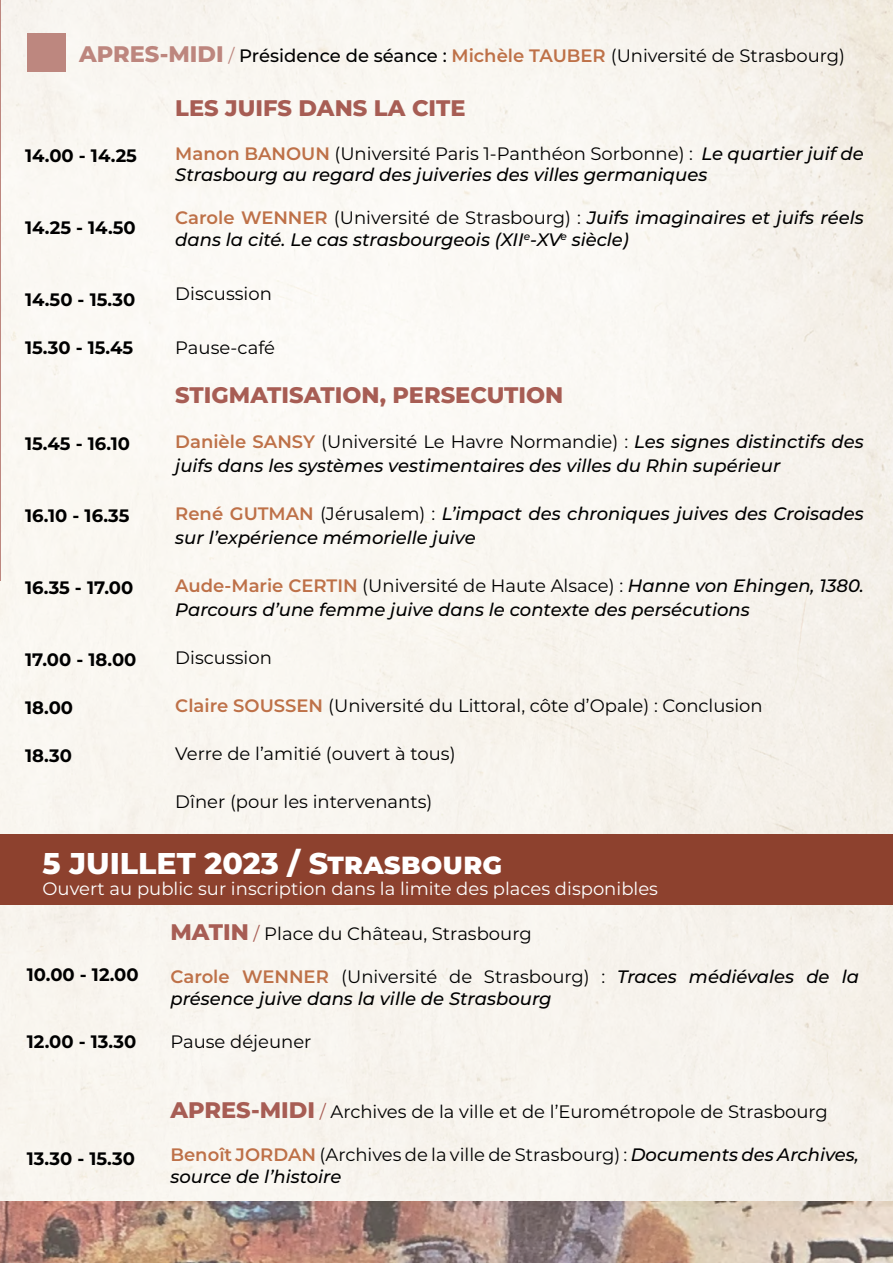
<style>
.page{position:relative;width:893px;height:1263px;background:#fff}
.page>*{position:absolute;margin:0;border:0;box-sizing:border-box;transform-origin:0 0}
.t1{font:800 30px "Montserrat";color:#fff}
.t2{font:800 22.5px "Montserrat";color:#a75d54}
.t3{font:italic 500 18px/21.6px "Montserrat";color:#000}
.t4{font:18px "Montserrat";color:#000}
.t5{font:700 18px "Montserrat";color:#000}
.t6{font:18px "Montserrat";color:#fff}
.s1{font-weight:800;font-size:22.5px;color:#bd867e}
.s2{color:#bd867e}
.s3{font-weight:500}
.s4{font-weight:600;color:#be7148}
.s5{font-weight:600;font-style:normal;color:#be7148}
.s6{font-weight:400;font-style:normal}
.s7{font-weight:800;font-size:22.5px;color:#a75d54}
.s8{color:#a85e55}
.s9{font-weight:400;font-style:normal;color:#000101}
</style>
<div class="page">
<div style="left:0;top:0;width:893px;height:1202px;background:#f9f6f0"></div>
<hr style="left:0;top:0;width:1px;height:580px;background:#bd877f">
<div style="left:0;top:834px;width:893px;height:71px;background:#8d412e"></div>
<img style="left:0;top:1202px;width:893px;height:61px">
<div style="left:27px;top:34px;width:39px;height:38px;background:#bd877f"></div>
<p class="t4" style="left:79px;top:44px;width:768px"><span class="s1">APRES-MIDI</span> <span class="s2">/</span> <span class="s3">Présidence de séance :</span> <span class="s4">Michèle TAUBER</span> (Université de Strasbourg)</p>
<p class="t5" style="left:25px;top:143px;width:113px">14.00 - 14.25</p>
<p class="t5" style="left:25px;top:215px;width:112px">14.25 - 14.50</p>
<p class="t5" style="left:25px;top:287px;width:112px">14.50 - 15.30</p>
<p class="t5" style="left:25px;top:335px;width:110px">15.30 - 15.45</p>
<p class="t5" style="left:25px;top:431px;width:107px">15.45 - 16.10</p>
<p class="t5" style="left:25px;top:503px;width:106px">16.10 - 16.35</p>
<p class="t5" style="left:25px;top:575px;width:110px">16.35 - 17.00</p>
<p class="t5" style="left:25px;top:647px;width:113px">17.00 - 18.00</p>
<p class="t5" style="left:25px;top:695px;width:50px">18.00</p>
<p class="t5" style="left:25px;top:743px;width:48px">18.30</p>
<p class="t2" style="left:175px;top:92px;width:292px">LES JUIFS DANS LA CITE</p>
<p class="t3" style="left:175px;top:142px;width:690px"><span class="s5">Manon BANOUN</span> <span class="s6">(Université Paris 1-Panthéon Sorbonne) :</span> Le quartier juif de<br>Strasbourg au regard des juiveries des villes germaniques</p>
<p class="t3" style="left:175px;top:206px;width:690px"><span class="s5">Carole WENNER</span> <span class="s6">(Université de Strasbourg) :</span> Juifs imaginaires et juifs réels dans la cité. Le cas strasbourgeois (XII<sup>e</sup>-XV<sup>e</sup> siècle)</p>
<p class="t4" style="left:175px;top:281px;width:98px">Discussion</p>
<p class="t4" style="left:175px;top:335px;width:101px">Pause-café</p>
<p class="t2" style="left:175px;top:378px;width:390px">STIGMATISATION, PERSECUTION</p>
<p class="t3" style="left:175px;top:429px;width:690px;line-height:24px"><span class="s5">Danièle SANSY</span> <span class="s6">(Université Le Havre Normandie) :</span> Les signes distinctifs des juifs dans les systèmes vestimentaires des villes du Rhin supérieur</p>
<p class="t3" style="left:175px;top:501px;width:690px;line-height:24px"><span class="s5">René GUTMAN</span> <span class="s6">(Jérusalem) :</span> L’impact des chroniques juives des Croisades sur l’expérience mémorielle juive</p>
<p class="t3" style="left:175px;top:573px;width:690px;line-height:24px"><span class="s5">Aude-Marie CERTIN</span> <span class="s6">(Université de Haute Alsace) :</span> Hanne von Ehingen, 1380.<br>Parcours d’une femme juive dans le contexte des persécutions</p>
<p class="t4" style="left:175px;top:645px;width:98px">Discussion</p>
<p class="t4" style="left:175px;top:693px;width:589px"><span class="s4">Claire SOUSSEN</span> (Université du Littoral, côte d’Opale) : Conclusion</p>
<p class="t4" style="left:175px;top:741px;width:282px">Verre de l’amitié (ouvert à tous)</p>
<p class="t4" style="left:175px;top:789px;width:259px">Dîner (pour les intervenants)</p>
<h1 class="t1" style="left:43px;top:841px;width:461px">5 JUILLET 2023 / Strasbourg</h1>
<p class="t6" style="left:43px;top:876px;width:617px">Ouvert au public sur inscription dans la limite des places disponibles</p>
<p class="t4" style="left:170px;top:921px;width:363px"><span class="s7">MATIN</span> <span class="s8">/</span> Place du Château, Strasbourg</p>
<p class="t3" style="left:170px;top:965px;width:690px"><span class="s5">Carole WENNER</span> <span class="s9">(Université de Strasbourg)</span> <span class="s6">:</span> Traces médiévales de la présence juive dans la ville de Strasbourg</p>
<p class="t4" style="left:170px;top:1029px;width:143px">Pause déjeuner</p>
<p class="t5" style="left:27px;top:961px;width:113px">10.00 - 12.00</p>
<p class="t5" style="left:27px;top:1029px;width:111px">12.00 - 13.30</p>
<p class="t5" style="left:27px;top:1146px;width:110px">13.30 - 15.30</p>
<p class="t4" style="left:170px;top:1099px;width:659px"><span class="s7">APRES-MIDI</span> <span class="s8">/</span> Archives de la ville et de l’Eurométropole de Strasbourg</p>
<p class="t3" style="left:170px;top:1143px;width:690px"><span class="s5">Benoît JORDAN</span> <span class="s9">(Archives de la ville de Strasbourg)</span> <span class="s6">:</span> Documents des Archives, source de l’histoire</p>
</div>
